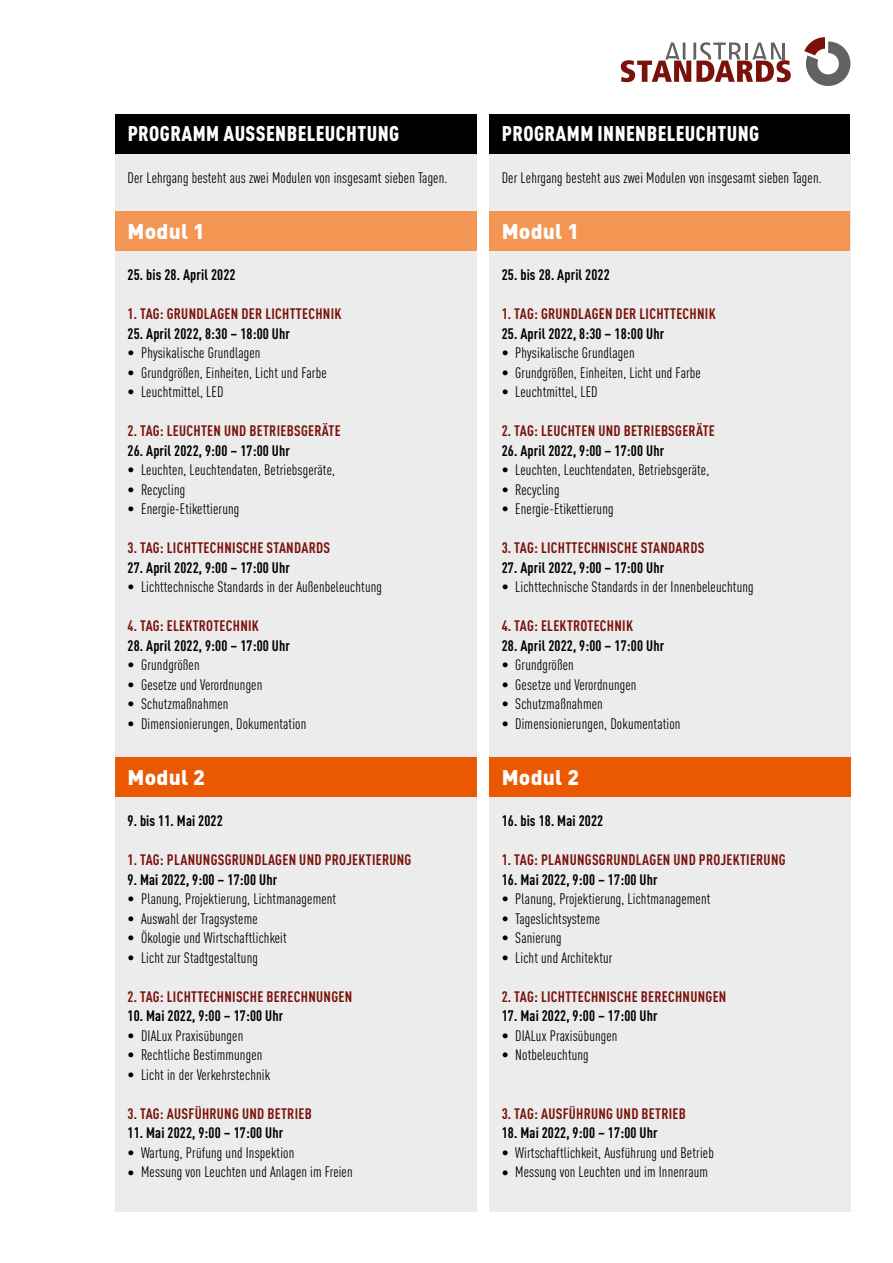
<style>
.page{position:relative;width:893px;height:1263px;background:#fff}
.page>*{position:absolute;margin:0;border:0;box-sizing:border-box;transform-origin:0 0}
.t1{font:900 condensed 21px "DINOT";letter-spacing:.02em;color:#fff}
.Copy_A4_Datenblatt{font:900 21px "DINOT";letter-spacing:.01em;color:#fff}
.Copy_A4_Datenblatt-2{font:condensed 15px "DINOT";letter-spacing:.01em;color:#000}
.Copy_A4_Datenblatt-3{font:700 condensed 15px "DINOT";letter-spacing:.02em;color:#7a120b}
.Copy_A4_Datenblatt-4{font:700 condensed 15px "DINOT";letter-spacing:.01em;color:#000}
</style>
<div class="page">
<div style="left:489px;top:153px;width:361px;height:1059px;background:#ececec"></div>
<div style="left:489px;top:758px;width:361px;height:39px;background:#ea5901"></div>
<div style="left:115px;top:153px;width:361px;height:1059px;background:#ececec"></div>
<div style="left:115px;top:758px;width:361px;height:39px;background:#ea5901"></div>
<div style="left:115px;top:212px;width:361px;height:39px;background:#f39553"></div>
<div style="left:115px;top:114px;width:361px;height:39px;background:#000"></div>
<svg style="left:621px;top:42px;width:170px;height:40px"></svg>
<hr style="left:782px;top:43px;width:3px;height:17px;background:#626261">
<svg style="left:804px;top:37px;width:46px;height:49px"></svg>
<div style="left:489px;top:212px;width:360px;height:39px;background:#f39553"></div>
<div style="left:489px;top:114px;width:360px;height:39px;background:#000"></div>
<p class="t1" style="left:128px;top:118px;width:273px">PROGRAMM AUSSENBELEUCHTUNG</p>
<p class="Copy_A4_Datenblatt-2" style="left:128px;top:167px;width:321px">Der Lehrgang besteht aus zwei Modulen von insgesamt sieben Tagen.</p>
<p class="Copy_A4_Datenblatt" style="left:128px;top:214px;width:79px">Modul 1</p>
<p class="Copy_A4_Datenblatt-4" style="left:128px;top:264px;width:110px">25. bis 28. April 2022</p>
<p class="Copy_A4_Datenblatt-3" style="left:128px;top:303px;width:216px">1. TAG: GRUNDLAGEN DER LICHTTECHNIK</p>
<p class="Copy_A4_Datenblatt-4" style="left:128px;top:322px;width:164px">25. April 2022, 8:30 – 18:00 Uhr</p>
<p class="Copy_A4_Datenblatt-2" style="left:128px;top:342px;width:134px">• Physikalische Grundlagen</p>
<p class="Copy_A4_Datenblatt-2" style="left:128px;top:362px;width:201px">• Grundgrößen, Einheiten, Licht und Farbe</p>
<p class="Copy_A4_Datenblatt-2" style="left:128px;top:381px;width:97px">• Leuchtmittel, LED</p>
<p class="Copy_A4_Datenblatt-3" style="left:128px;top:420px;width:215px">2. TAG: LEUCHTEN UND BETRIEBSGERÄTE</p>
<p class="Copy_A4_Datenblatt-4" style="left:128px;top:439px;width:164px">26. April 2022, 9:00 – 17:00 Uhr</p>
<p class="Copy_A4_Datenblatt-2" style="left:128px;top:459px;width:209px">• Leuchten, Leuchtendaten, Betriebsgeräte,</p>
<p class="Copy_A4_Datenblatt-2" style="left:128px;top:479px;width:59px">• Recycling</p>
<p class="Copy_A4_Datenblatt-2" style="left:128px;top:498px;width:113px">• Energie-Etikettierung</p>
<p class="Copy_A4_Datenblatt-3" style="left:128px;top:537px;width:204px">3. TAG: LICHTTECHNISCHE STANDARDS</p>
<p class="Copy_A4_Datenblatt-4" style="left:128px;top:556px;width:164px">27. April 2022, 9:00 – 17:00 Uhr</p>
<p class="Copy_A4_Datenblatt-2" style="left:128px;top:576px;width:256px">• Lichttechnische Standards in der Außenbeleuchtung</p>
<p class="Copy_A4_Datenblatt-3" style="left:128px;top:615px;width:133px">4. TAG: ELEKTROTECHNIK</p>
<p class="Copy_A4_Datenblatt-4" style="left:128px;top:634px;width:164px">28. April 2022, 9:00 – 17:00 Uhr</p>
<p class="Copy_A4_Datenblatt-2" style="left:128px;top:654px;width:74px">• Grundgrößen</p>
<p class="Copy_A4_Datenblatt-2" style="left:128px;top:674px;width:136px">• Gesetze und Verordnungen</p>
<p class="Copy_A4_Datenblatt-2" style="left:128px;top:693px;width:103px">• Schutzmaßnahmen</p>
<p class="Copy_A4_Datenblatt-2" style="left:128px;top:713px;width:180px">• Dimensionierungen, Dokumentation</p>
<p class="Copy_A4_Datenblatt" style="left:128px;top:760px;width:79px">Modul 2</p>
<p class="Copy_A4_Datenblatt-4" style="left:128px;top:810px;width:97px">9. bis 11. Mai 2022</p>
<p class="Copy_A4_Datenblatt-3" style="left:128px;top:849px;width:285px">1. TAG: PLANUNGSGRUNDLAGEN UND PROJEKTIERUNG</p>
<p class="Copy_A4_Datenblatt-4" style="left:128px;top:868px;width:151px">9. Mai 2022, 9:00 – 17:00 Uhr</p>
<p class="Copy_A4_Datenblatt-2" style="left:128px;top:888px;width:210px">• Planung, Projektierung, Lichtmanagement</p>
<p class="Copy_A4_Datenblatt-2" style="left:128px;top:908px;width:132px">• Auswahl der Tragsysteme</p>
<p class="Copy_A4_Datenblatt-2" style="left:128px;top:927px;width:161px">• Ökologie und Wirtschaftlichkeit</p>
<p class="Copy_A4_Datenblatt-2" style="left:128px;top:947px;width:132px">• Licht zur Stadtgestaltung</p>
<p class="Copy_A4_Datenblatt-3" style="left:128px;top:985px;width:226px">2. TAG: LICHTTECHNISCHE BERECHNUNGEN</p>
<p class="Copy_A4_Datenblatt-4" style="left:128px;top:1005px;width:157px">10. Mai 2022, 9:00 – 17:00 Uhr</p>
<p class="Copy_A4_Datenblatt-2" style="left:128px;top:1025px;width:117px">• DIALux Praxisübungen</p>
<p class="Copy_A4_Datenblatt-2" style="left:128px;top:1044px;width:136px">• Rechtliche Bestimmungen</p>
<p class="Copy_A4_Datenblatt-2" style="left:128px;top:1064px;width:144px">• Licht in der Verkehrstechnik</p>
<p class="Copy_A4_Datenblatt-3" style="left:128px;top:1102px;width:186px">3. TAG: AUSFÜHRUNG UND BETRIEB</p>
<p class="Copy_A4_Datenblatt-4" style="left:128px;top:1122px;width:157px">11. Mai 2022, 9:00 – 17:00 Uhr</p>
<p class="Copy_A4_Datenblatt-2" style="left:128px;top:1142px;width:168px">• Wartung, Prüfung und Inspektion</p>
<p class="Copy_A4_Datenblatt-2" style="left:128px;top:1161px;width:227px">• Messung von Leuchten und Anlagen im Freien</p>
<p class="t1" style="left:502px;top:118px;width:259px">PROGRAMM INNENBELEUCHTUNG</p>
<p class="Copy_A4_Datenblatt-2" style="left:502px;top:167px;width:321px">Der Lehrgang besteht aus zwei Modulen von insgesamt sieben Tagen.</p>
<p class="Copy_A4_Datenblatt" style="left:502px;top:214px;width:79px">Modul 1</p>
<p class="Copy_A4_Datenblatt-4" style="left:502px;top:264px;width:110px">25. bis 28. April 2022</p>
<p class="Copy_A4_Datenblatt-3" style="left:502px;top:303px;width:216px">1. TAG: GRUNDLAGEN DER LICHTTECHNIK</p>
<p class="Copy_A4_Datenblatt-4" style="left:502px;top:322px;width:164px">25. April 2022, 8:30 – 18:00 Uhr</p>
<p class="Copy_A4_Datenblatt-2" style="left:502px;top:342px;width:134px">• Physikalische Grundlagen</p>
<p class="Copy_A4_Datenblatt-2" style="left:502px;top:362px;width:201px">• Grundgrößen, Einheiten, Licht und Farbe</p>
<p class="Copy_A4_Datenblatt-2" style="left:502px;top:381px;width:97px">• Leuchtmittel, LED</p>
<p class="Copy_A4_Datenblatt-3" style="left:502px;top:420px;width:215px">2. TAG: LEUCHTEN UND BETRIEBSGERÄTE</p>
<p class="Copy_A4_Datenblatt-4" style="left:502px;top:439px;width:164px">26. April 2022, 9:00 – 17:00 Uhr</p>
<p class="Copy_A4_Datenblatt-2" style="left:502px;top:459px;width:209px">• Leuchten, Leuchtendaten, Betriebsgeräte,</p>
<p class="Copy_A4_Datenblatt-2" style="left:502px;top:479px;width:59px">• Recycling</p>
<p class="Copy_A4_Datenblatt-2" style="left:502px;top:498px;width:113px">• Energie-Etikettierung</p>
<p class="Copy_A4_Datenblatt-3" style="left:502px;top:537px;width:204px">3. TAG: LICHTTECHNISCHE STANDARDS</p>
<p class="Copy_A4_Datenblatt-4" style="left:502px;top:556px;width:164px">27. April 2022, 9:00 – 17:00 Uhr</p>
<p class="Copy_A4_Datenblatt-2" style="left:502px;top:576px;width:253px">• Lichttechnische Standards in der Innenbeleuchtung</p>
<p class="Copy_A4_Datenblatt-3" style="left:502px;top:615px;width:133px">4. TAG: ELEKTROTECHNIK</p>
<p class="Copy_A4_Datenblatt-4" style="left:502px;top:634px;width:164px">28. April 2022, 9:00 – 17:00 Uhr</p>
<p class="Copy_A4_Datenblatt-2" style="left:502px;top:654px;width:74px">• Grundgrößen</p>
<p class="Copy_A4_Datenblatt-2" style="left:502px;top:674px;width:136px">• Gesetze und Verordnungen</p>
<p class="Copy_A4_Datenblatt-2" style="left:502px;top:693px;width:103px">• Schutzmaßnahmen</p>
<p class="Copy_A4_Datenblatt-2" style="left:502px;top:713px;width:180px">• Dimensionierungen, Dokumentation</p>
<p class="Copy_A4_Datenblatt" style="left:502px;top:760px;width:79px">Modul 2</p>
<p class="Copy_A4_Datenblatt-4" style="left:502px;top:810px;width:103px">16. bis 18. Mai 2022</p>
<p class="Copy_A4_Datenblatt-3" style="left:502px;top:849px;width:285px">1. TAG: PLANUNGSGRUNDLAGEN UND PROJEKTIERUNG</p>
<p class="Copy_A4_Datenblatt-4" style="left:502px;top:868px;width:157px">16. Mai 2022, 9:00 – 17:00 Uhr</p>
<p class="Copy_A4_Datenblatt-2" style="left:502px;top:888px;width:210px">• Planung, Projektierung, Lichtmanagement</p>
<p class="Copy_A4_Datenblatt-2" style="left:502px;top:908px;width:100px">• Tageslichtsysteme</p>
<p class="Copy_A4_Datenblatt-2" style="left:502px;top:927px;width:61px">• Sanierung</p>
<p class="Copy_A4_Datenblatt-2" style="left:502px;top:947px;width:112px">• Licht und Architektur</p>
<p class="Copy_A4_Datenblatt-3" style="left:502px;top:985px;width:226px">2. TAG: LICHTTECHNISCHE BERECHNUNGEN</p>
<p class="Copy_A4_Datenblatt-4" style="left:502px;top:1005px;width:157px">17. Mai 2022, 9:00 – 17:00 Uhr</p>
<p class="Copy_A4_Datenblatt-2" style="left:502px;top:1025px;width:117px">• DIALux Praxisübungen</p>
<p class="Copy_A4_Datenblatt-2" style="left:502px;top:1044px;width:89px">• Notbeleuchtung</p>
<p class="Copy_A4_Datenblatt-3" style="left:502px;top:1102px;width:186px">3. TAG: AUSFÜHRUNG UND BETRIEB</p>
<p class="Copy_A4_Datenblatt-4" style="left:502px;top:1122px;width:157px">18. Mai 2022, 9:00 – 17:00 Uhr</p>
<p class="Copy_A4_Datenblatt-2" style="left:502px;top:1142px;width:214px">• Wirtschaftlichkeit, Ausführung und Betrieb</p>
<p class="Copy_A4_Datenblatt-2" style="left:502px;top:1161px;width:208px">• Messung von Leuchten und im Innenraum</p>
</div>
